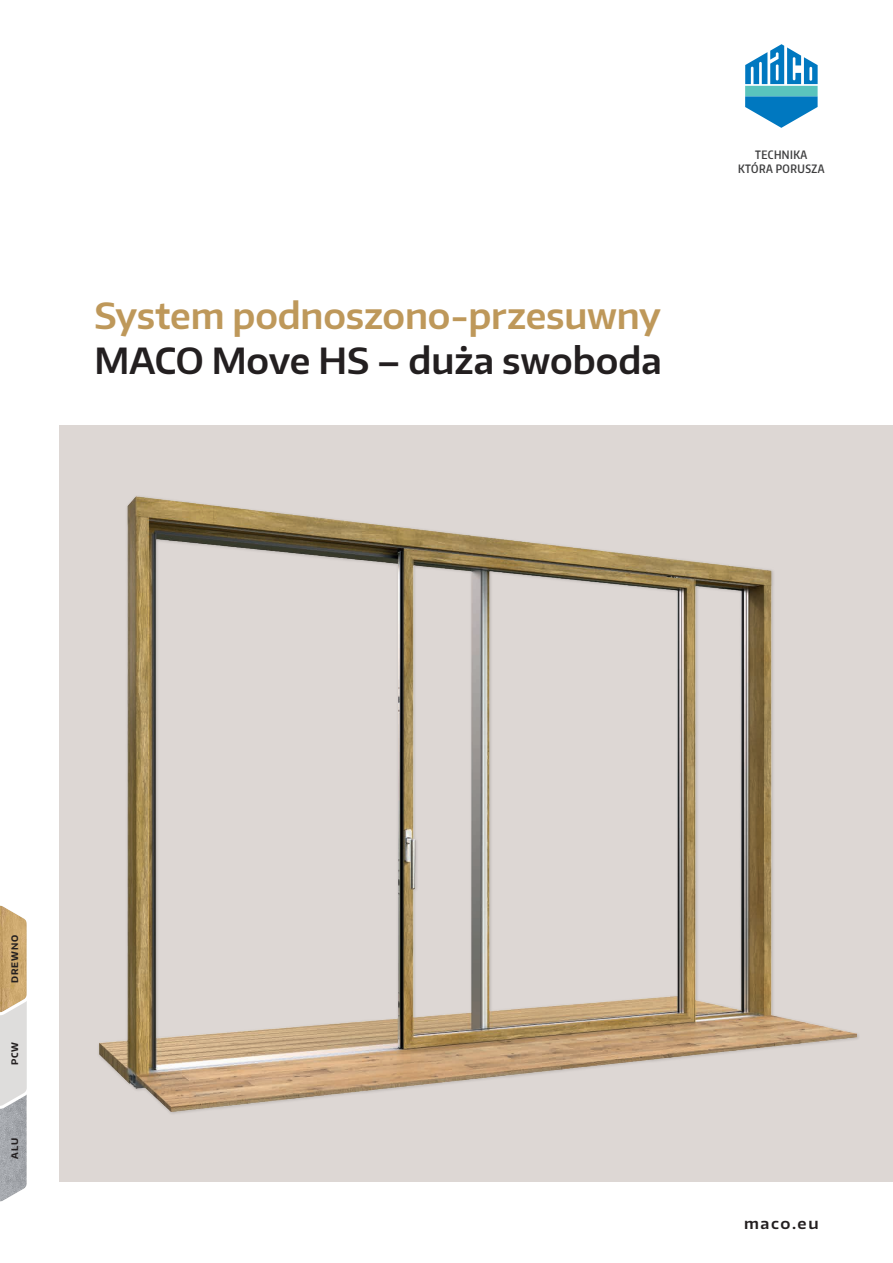
<style>
.page{position:relative;width:893px;height:1263px;background:#fff}
.page>*{position:absolute;margin:0;border:0;box-sizing:border-box;transform-origin:0 0}
.Headline_EN{font:600 36px "Encode Sans Normal";letter-spacing:-.005em;color:#be985a}
.Headline_U1_schwarz{font:600 36px "Encode Sans Normal";color:#231f20}
.URL_U1{font:600 15px "Encode Sans Wide";letter-spacing:.105em;color:#231f20}
.t1{font:600 11.55px/13.6px "Encode Sans Compressed";letter-spacing:.04em;color:#3e3e3f;text-align:center}
.Material_U1{font:700 9px "Encode Sans Normal";letter-spacing:.1em;color:#231f20}
</style>
<div class="page">
<div style="left:60px;top:425px;width:833px;height:757px;background:#ddd7d4"></div>
<svg style="left:0;top:905px;width:27px;height:297px;background:#c8beae"></svg>
<img style="left:99px;top:496px;width:757px;height:615px">
<svg style="left:745px;top:44px;width:73px;height:84px"></svg>
<p class="Headline_EN" style="left:95px;top:292px;width:568px">System podnoszono-przesuwny</p>
<p class="Headline_U1_schwarz" style="left:95px;top:337px;width:569px">MACO Move HS – duża swoboda</p>
<p class="t1" style="left:738px;top:148px;width:88px">TECHNIKA<br>KTÓRA PORUSZA</p>
<p class="Material_U1" style="left:9px;top:983px;width:50px;rotate:-90deg">DREWNO</p>
<p class="Material_U1" style="left:9px;top:1065px;width:25px;rotate:-90deg">PCW</p>
<p class="Material_U1" style="left:9px;top:1158px;width:22px;rotate:-90deg">ALU</p>
<p class="URL_U1" style="left:744px;top:1213px;width:76px">maco.eu</p>
</div>
